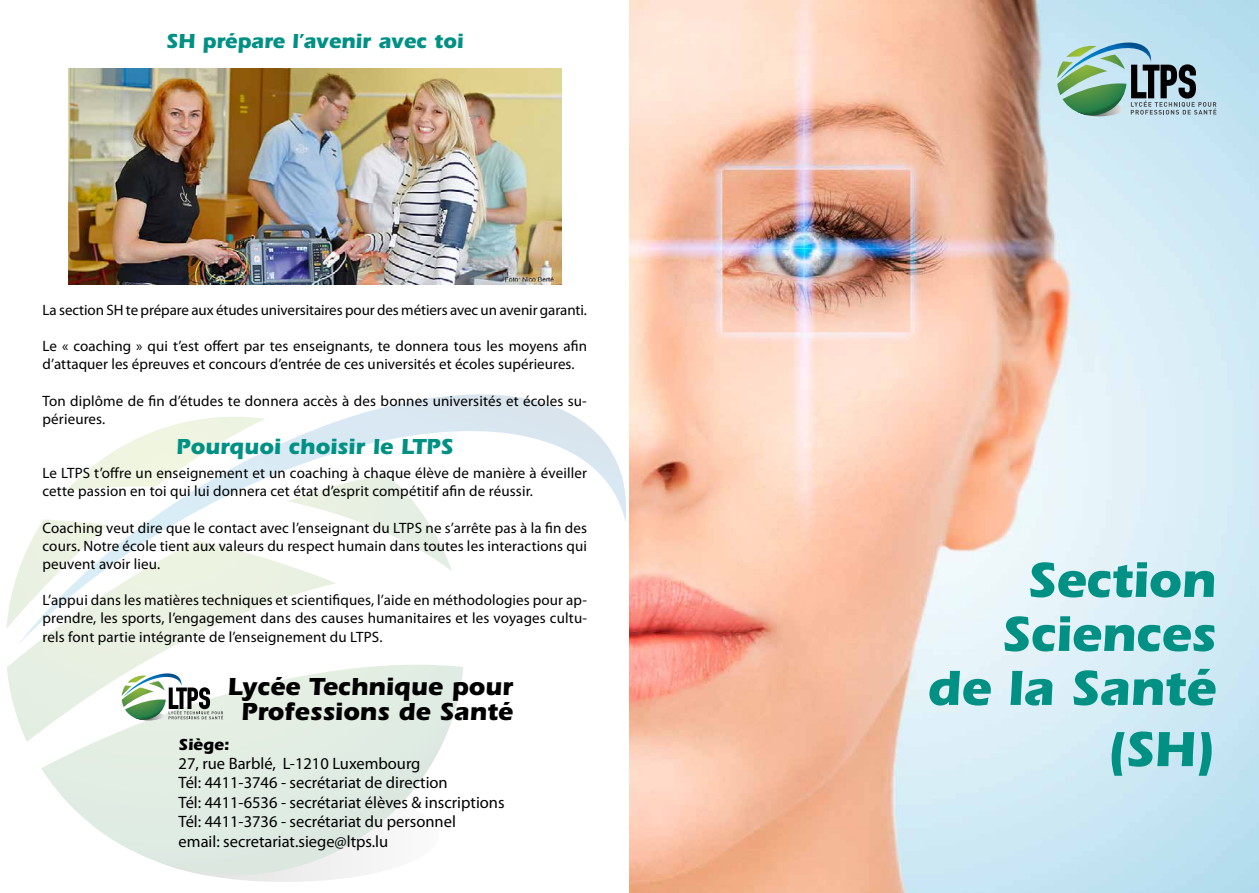
<style>
.page{position:relative;width:1259px;height:893px;background:#fff}
.page>*{position:absolute;margin:0;border:0;box-sizing:border-box;transform-origin:0 0}
.t1{font:700 51px/54px "ITC Eras Std";letter-spacing:-.01em;color:#009184;text-align:right}
.t2{font:700 25.5px/25.5px "ITC Eras Std";color:#000;text-align:center}
.t3{font:700 22.5px "ITC Eras Std";color:#009184}
.t4{font:700 21px "ITC Eras Std";color:#009184}
.t5{font:16.5px/19.5px "Myriad Pro";color:#000}
.t6{font:700 16.5px "ITC Eras Std";color:#000}
.t7{font:15px/18.1px "Myriad Pro";letter-spacing:.005em;color:#000}
</style>
<div class="page">
<svg style="left:6px;top:573px;width:457px;height:309px"></svg>
<svg style="left:18px;top:394px;width:608px;height:251px"></svg>
<img style="left:629px;top:0;width:630px;height:893px">
<svg style="left:1057px;top:43px;width:159px;height:77px;background:#91b5b2"></svg>
<img style="left:68px;top:68px;width:493px;height:216px">
<svg style="left:122px;top:673px;width:101px;height:50px"></svg>
<h3 class="t4" style="left:166px;top:29px;width:299px">SH prépare l’avenir avec toi</h3>
<p class="t7" style="left:43px;top:300px;width:546px">La section SH te prépare aux études universitaires pour des métiers avec un avenir garanti.</p>
<p class="t7" style="left:43px;top:337px;width:546px">Le « coaching » qui t’est offert par tes enseignants, te donnera tous les moyens afin d’attaquer les épreuves et concours d’entrée de ces universités et écoles supérieures.</p>
<p class="t7" style="left:43px;top:391px;width:546px">Ton diplôme de fin d’études te donnera accès à des bonnes universités et écoles su&shy;périeures.</p>
<h3 class="t3" style="left:176px;top:433px;width:279px">Pourquoi choisir le LTPS</h3>
<p class="t7" style="left:43px;top:464px;width:546px">Le LTPS t’offre un enseignement et un coaching à chaque élève de manière à éveiller cette passion en toi qui lui donnera cet état d’esprit compétitif afin de réussir.</p>
<p class="t7" style="left:43px;top:518px;width:546px;text-align:justify">Coaching veut dire que le contact avec l’enseignant du LTPS ne s’arrête pas à la fin des cours. Notre école tient aux valeurs du respect humain dans toutes les interactions qui peuvent avoir lieu.</p>
<p class="t7" style="left:43px;top:591px;width:546px;text-align:justify">L’appui dans les matières techniques et scientifiques, l’aide en méthodologies pour ap&shy;prendre, les sports, l’engagement dans des causes humanitaires et les voyages cultu&shy;rels font partie intégrante de l’enseignement du LTPS.</p>
<h2 class="t2" style="left:227px;top:674px;width:287px">Lycée Technique pour<br>Professions de Santé</h2>
<p class="t6" style="left:179px;top:735px;width:52px">Siège:</p>
<p class="t5" style="left:179px;top:753px;width:327px">27, rue Barblé, L-1210 Luxembourg<br>Tél: 4411-3746 - secrétariat de direction<br>Tél: 4411-6536 - secrétariat élèves &amp; inscriptions Tél: 4411-3736 - secrétariat du personnel<br>email: secretariat.siege@ltps.lu</p>
<h1 class="t1" style="left:927px;top:553px;width:290px">Section<br>Sciences de la Santé</h1>
<h1 class="t1" style="left:1105px;top:722px;width:112px">(SH)</h1>
</div>
